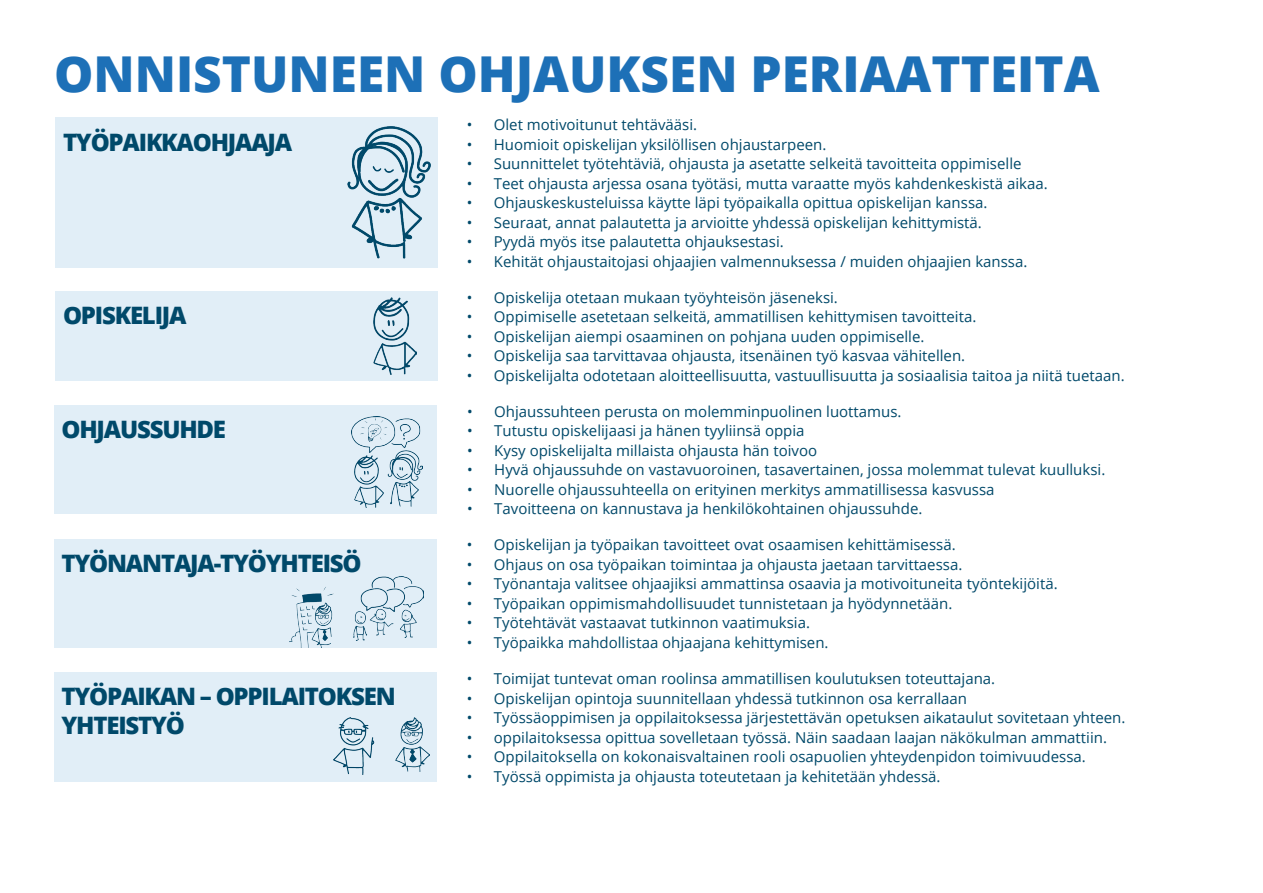
<style>
.page{position:relative;width:1263px;height:893px;background:#fff}
.page>*{position:absolute;margin:0;border:0;box-sizing:border-box;transform-origin:0 0}
.t1{font:800 49.5px "Open Sans";color:#1d70b7}
.Laatikko_otsikko{font:800 24px/28.8px "Open Sans";letter-spacing:-.05em;color:#00496a}
.t2{font:15px "Open Sans";color:#00496a}
</style>
<div class="page">
<div style="left:56px;top:118px;width:382px;height:150px;background:#e1eef7"></div>
<img style="left:347px;top:126px;width:83px;height:133px">
<div style="left:54px;top:405px;width:382px;height:109px;background:#e1eef7"></div>
<img style="left:351px;top:416px;width:71px;height:92px">
<div style="left:56px;top:291px;width:382px;height:89px;background:#e1eef7"></div>
<div style="left:54px;top:538px;width:382px;height:109px;background:#e1eef7"></div>
<img style="left:353px;top:576px;width:70px;height:65px">
<img style="left:289px;top:587px;width:45px;height:60px">
<div style="left:54px;top:672px;width:382px;height:110px;background:#e1eef7"></div>
<img style="left:333px;top:717px;width:42px;height:57px">
<img style="left:395px;top:717px;width:34px;height:54px">
<img style="left:373px;top:297px;width:44px;height:77px">
<p class="t1" style="left:54px;top:36px;width:1047px">ONNISTUNEEN OHJAUKSEN PERIAATTEITA</p>
<p class="t2" style="left:467px;top:114px;width:232px">• Olet motivoitunut tehtävääsi.</p>
<p class="t2" style="left:467px;top:134px;width:361px">• Huomioit opiskelijan yksilöllisen ohjaustarpeen.</p>
<p class="t2" style="left:467px;top:153px;width:556px">• Suunnittelet työtehtäviä, ohjausta ja asetatte selkeitä tavoitteita oppimiselle</p>
<p class="t2" style="left:467px;top:173px;width:582px">• Teet ohjausta arjessa osana työtäsi, mutta varaatte myös kahdenkeskistä aikaa.</p>
<p class="t2" style="left:467px;top:192px;width:522px">• Ohjauskeskusteluissa käytte läpi työpaikalla opittua opiskelijan kanssa.</p>
<p class="t2" style="left:467px;top:212px;width:517px">• Seuraat, annat palautetta ja arvioitte yhdessä opiskelijan kehittymistä.</p>
<p class="t2" style="left:467px;top:231px;width:318px">• Pyydä myös itse palautetta ohjauksestasi.</p>
<p class="t2" style="left:467px;top:251px;width:562px">• Kehität ohjaustaitojasi ohjaajien valmennuksessa / muiden ohjaajien kanssa.</p>
<p class="Laatikko_otsikko" style="left:63px;top:126px;width:231px">TYÖPAIKKAOHJAAJA</p>
<p class="Laatikko_otsikko" style="left:63px;top:300px;width:125px">OPISKELIJA</p>
<p class="Laatikko_otsikko" style="left:62px;top:414px;width:166px">OHJAUSSUHDE</p>
<p class="Laatikko_otsikko" style="left:62px;top:547px;width:302px">TYÖNANTAJA-TYÖYHTEISÖ</p>
<p class="Laatikko_otsikko" style="left:62px;top:681px;width:336px">TYÖPAIKAN – OPPILAITOKSEN<br>YHTEISTYÖ</p>
<p class="t2" style="left:467px;top:287px;width:373px">• Opiskelija otetaan mukaan työyhteisön jäseneksi.</p>
<p class="t2" style="left:467px;top:306px;width:511px">• Oppimiselle asetetaan selkeitä, ammatillisen kehittymisen tavoitteita.</p>
<p class="t2" style="left:467px;top:326px;width:459px">• Opiskelijan aiempi osaaminen on pohjana uuden oppimiselle.</p>
<p class="t2" style="left:467px;top:345px;width:500px">• Opiskelija saa tarvittavaa ohjausta, itsenäinen työ kasvaa vähitellen.</p>
<p class="t2" style="left:467px;top:365px;width:659px">• Opiskelijalta odotetaan aloitteellisuutta, vastuullisuutta ja sosiaalisia taitoa ja niitä tuetaan.</p>
<p class="t2" style="left:467px;top:401px;width:436px">• Ohjaussuhteen perusta on molemminpuolinen luottamus.</p>
<p class="t2" style="left:467px;top:420px;width:339px">• Tutustu opiskelijaasi ja hänen tyyliinsä oppia</p>
<p class="t2" style="left:467px;top:440px;width:351px">• Kysy opiskelijalta millaista ohjausta hän toivoo</p>
<p class="t2" style="left:467px;top:459px;width:639px">• Hyvä ohjaussuhde on vastavuoroinen, tasavertainen, jossa molemmat tulevat kuulluksi.</p>
<p class="t2" style="left:467px;top:479px;width:529px">• Nuorelle ohjaussuhteella on erityinen merkitys ammatillisessa kasvussa</p>
<p class="t2" style="left:467px;top:498px;width:457px">• Tavoitteena on kannustava ja henkilökohtainen ohjaussuhde.</p>
<p class="t2" style="left:467px;top:534px;width:490px">• Opiskelijan ja työpaikan tavoitteet ovat osaamisen kehittämisessä.</p>
<p class="t2" style="left:467px;top:554px;width:497px">• Ohjaus on osa työpaikan toimintaa ja ohjausta jaetaan tarvittaessa.</p>
<p class="t2" style="left:467px;top:573px;width:592px">• Työnantaja valitsee ohjaajiksi ammattinsa osaavia ja motivoituneita työntekijöitä.</p>
<p class="t2" style="left:467px;top:593px;width:487px">• Työpaikan oppimismahdollisuudet tunnistetaan ja hyödynnetään.</p>
<p class="t2" style="left:467px;top:612px;width:345px">• Työtehtävät vastaavat tutkinnon vaatimuksia.</p>
<p class="t2" style="left:467px;top:632px;width:363px">• Työpaikka mahdollistaa ohjaajana kehittymisen.</p>
<p class="t2" style="left:467px;top:668px;width:530px">• Toimijat tuntevat oman roolinsa ammatillisen koulutuksen toteuttajana.</p>
<p class="t2" style="left:467px;top:688px;width:502px">• Opiskelijan opintoja suunnitellaan yhdessä tutkinnon osa kerrallaan</p>
<p class="t2" style="left:467px;top:707px;width:660px">• Työssäoppimisen ja oppilaitoksessa järjestettävän opetuksen aikataulut sovitetaan yhteen.</p>
<p class="t2" style="left:467px;top:727px;width:642px">• oppilaitoksessa opittua sovelletaan työssä. Näin saadaan laajan näkökulman ammattiin.</p>
<p class="t2" style="left:467px;top:746px;width:620px">• Oppilaitoksella on kokonaisvaltainen rooli osapuolien yhteydenpidon toimivuudessa.</p>
<p class="t2" style="left:467px;top:766px;width:475px">• Työssä oppimista ja ohjausta toteutetaan ja kehitetään yhdessä.</p>
</div>
